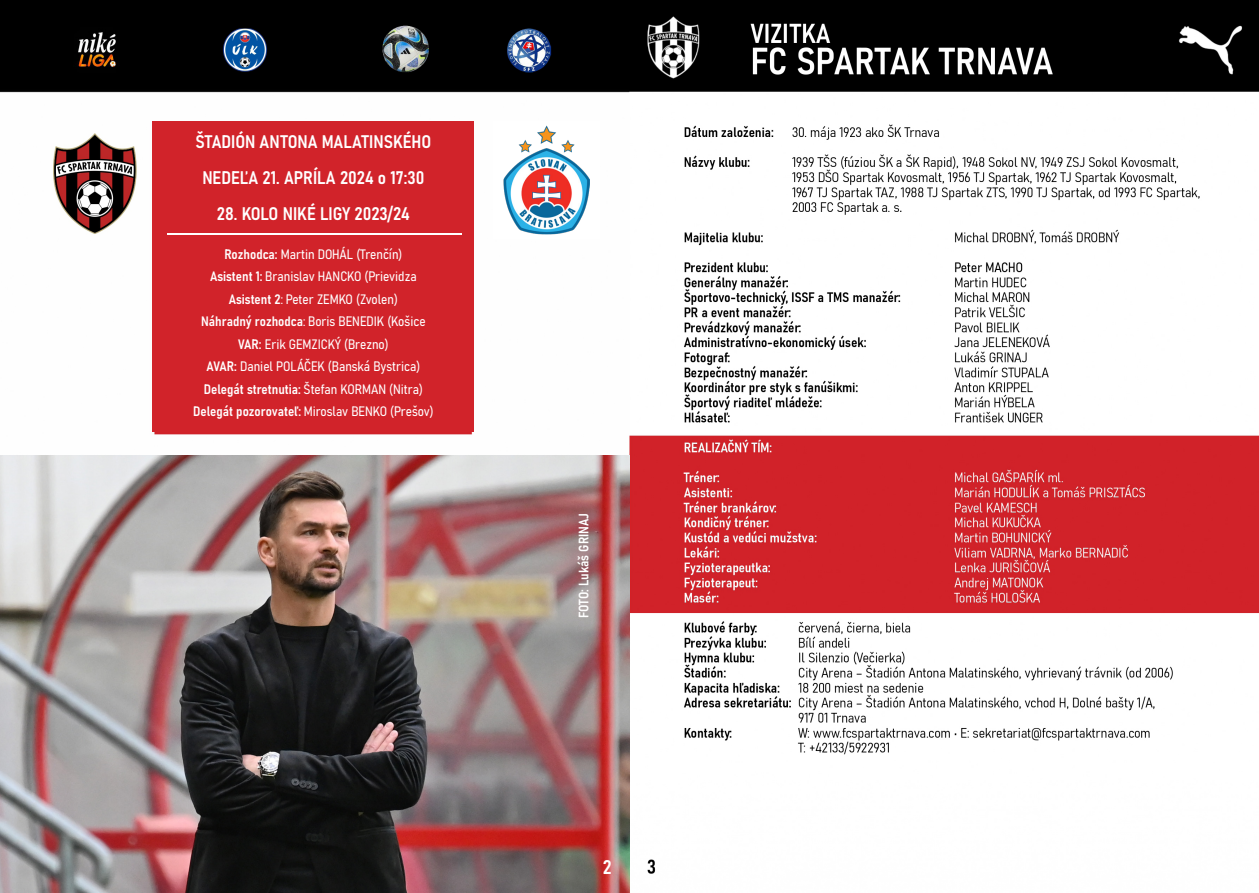
<style>
.page{position:relative;width:1259px;height:893px;background:#fff}
.page>*{position:absolute;margin:0;border:0;box-sizing:border-box;transform-origin:0 0}
.t1{font:19.5px "Bahnschrift";color:#fff}
.t2{font:18px "Bahnschrift";color:#fff}
.t3{font:13.5px "Bahnschrift";color:#fff}
</style>
<div class="page">
<img style="left:0;top:0;width:1259px;height:893px">
<div style="left:152px;top:121px;width:322px;height:311px;background:#d1232a"></div>
<hr style="left:167px;top:233px;width:295px;height:2px;background:#fff">
<div style="left:493px;top:121px;width:107px;height:118px;background:#fff"></div>
<img style="left:503px;top:125px;width:87px;height:110px">
<img style="left:0;top:456px;width:629px;height:437px">
<p class="t2" style="left:195px;top:128px;width:238px">ŠTADIÓN ANTONA MALATINSKÉHO</p>
<p class="t2" style="left:202px;top:164px;width:224px">NEDEĽA 21. APRÍLA 2024 o 17:30</p>
<p class="t2" style="left:217px;top:200px;width:194px">28. KOLO NIKÉ LIGY 2023/24</p>
<p class="t3" style="left:224px;top:244px;width:179px">Rozhodca: Martin DOHÁL (Trenčín)</p>
<p class="t3" style="left:210px;top:266px;width:208px">Asistent 1: Branislav HANCKO (Prievidza</p>
<p class="t3" style="left:229px;top:289px;width:171px">Asistent 2: Peter ZEMKO (Zvolen)</p>
<p class="t3" style="left:201px;top:311px;width:226px">Náhradný rozhodca: Boris BENEDIK (Košice</p>
<p class="t3" style="left:238px;top:334px;width:152px">VAR: Erik GEMZICKÝ (Brezno)</p>
<p class="t3" style="left:207px;top:356px;width:215px">AVAR: Daniel POLÁČEK (Banská Bystrica)</p>
<p class="t3" style="left:204px;top:379px;width:221px">Delegát stretnutia: Štefan KORMAN (Nitra)</p>
<p class="t3" style="left:193px;top:401px;width:242px">Delegát pozorovateľ: Miroslav BENKO (Prešov)</p>
<p class="t3" style="left:573px;top:618px;width:107px;rotate:-90deg">FOTO: Lukáš GRINAJ</p>
<p class="t1" style="left:603px;top:852px;width:10px">2</p>
</div>
